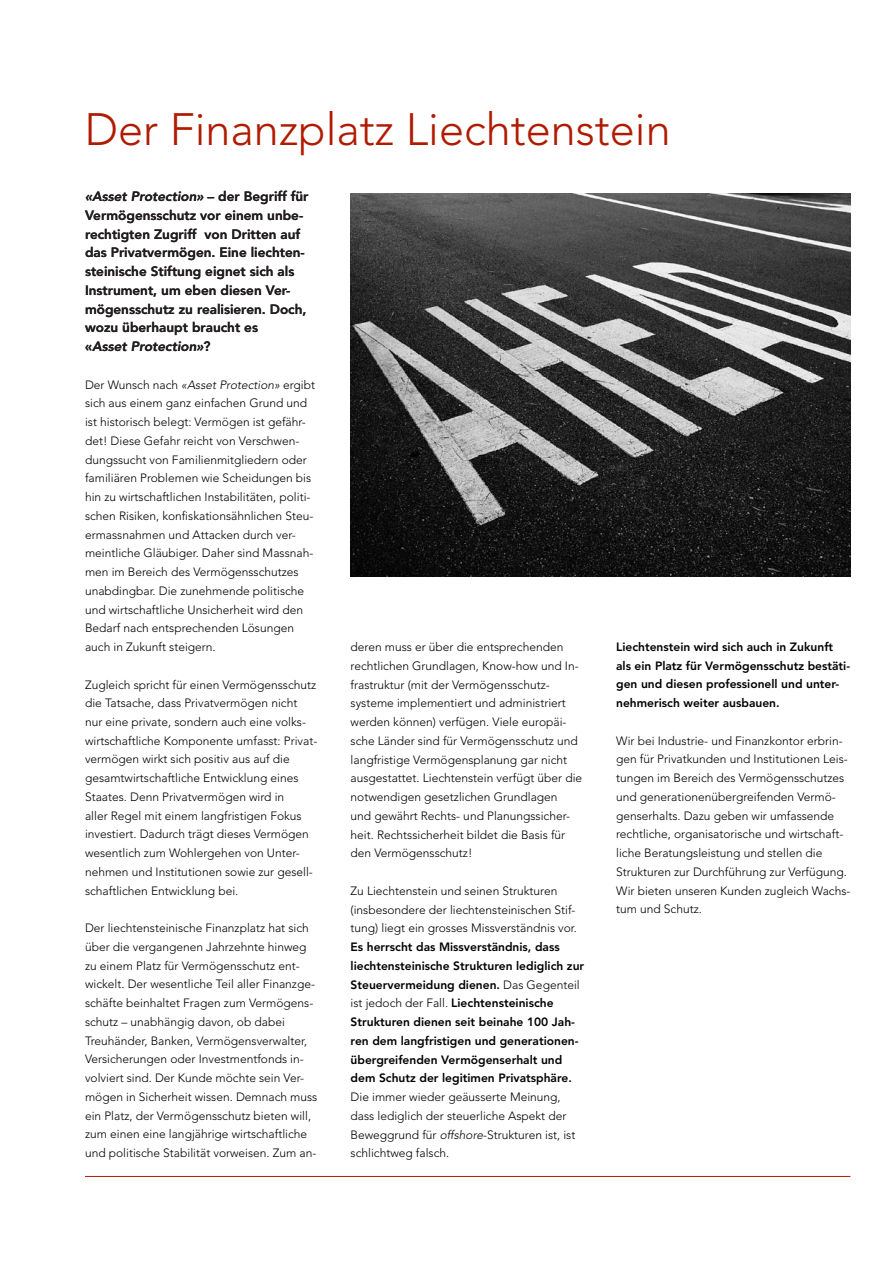
<style>
.page{position:relative;width:893px;height:1263px;background:#fff}
.page>*{position:absolute;margin:0;border:0;box-sizing:border-box;transform-origin:0 0}
.t1{font:300 45px "Avenir";color:#b01b00}
.t2{font:800 13.5px/18.8px "Avenir";color:#231f20}
.t3{font:300 12px/18.8px "Avenir";color:#000}
.t4{font:800 12px/18.8px "Avenir";color:#000}
.s1{font-style:italic}
.s2{font-weight:300}
</style>
<div class="page">
<hr style="left:85px;top:1176px;width:765px;height:1px;background:#b01b00">
<img style="left:351px;top:193px;width:499px;height:383px">
<h1 class="t1" style="left:85px;top:103px;width:587px">Der Finanzplatz Liechtenstein</h1>
<p class="t2" style="left:85px;top:187px;width:225px"><span class="s1">«Asset Protection»</span> – der Begriff für<br>Vermögensschutz vor einem unbe&shy;rechtigten Zugriff von Dritten auf das Privatvermögen. Eine liechten&shy;steinische Stiftung eignet sich als<br>Instrument, um eben diesen Ver&shy;mögensschutz zu realisieren. Doch, wozu überhaupt braucht es<br>«<span class="s1">Asset Protection»</span>?</p>
<p class="t3" style="left:85px;top:375px;width:232px">Der Wunsch nach <span class="s1">«Asset Protection»</span> ergibt sich aus einem ganz einfachen Grund und ist historisch belegt: Vermögen ist gefähr&shy;det! Diese Gefahr reicht von Verschwen&shy;dungssucht von Familienmitgliedern oder familiären Problemen wie Scheidungen bis hin zu wirtschaftlichen Instabilitäten, politi&shy;schen Risiken, konfiskationsähnlichen Steu&shy;ermassnahmen und Attacken durch ver&shy;meintliche Gläubiger. Daher sind Massnah&shy;men im Bereich des Vermögensschutzes unabdingbar. Die zunehmende politische und wirtschaftliche Unsicherheit wird den Bedarf nach entsprechenden Lösungen auch in Zukunft steigern.</p>
<p class="t3" style="left:85px;top:675px;width:234px">Zugleich spricht für einen Vermögensschutz die Tatsache, dass Privatvermögen nicht nur eine private, sondern auch eine volks&shy;wirtschaftliche Komponente umfasst: Privat&shy;vermögen wirkt sich positiv aus auf die gesamtwirtschaftliche Entwicklung eines Staates. Denn Privatvermögen wird in<br>aller Regel mit einem langfristigen Fokus investiert. Dadurch trägt dieses Vermögen wesentlich zum Wohlergehen von Unter&shy;nehmen und Institutionen sowie zur gesell&shy;schaftlichen Entwicklung bei.</p>
<p class="t3" style="left:85px;top:919px;width:234px">Der liechtensteinische Finanzplatz hat sich über die vergangenen Jahrzehnte hinweg zu einem Platz für Vermögensschutz ent&shy;wickelt. Der wesentliche Teil aller Finanzge&shy;schäfte beinhaltet Fragen zum Vermögens&shy;schutz – unabhängig davon, ob dabei Treuhänder, Banken, Vermögensverwalter, Versicherungen oder Investmentfonds in&shy;volviert sind. Der Kunde möchte sein Ver&shy;mögen in Sicherheit wissen. Demnach muss ein Platz, der Vermögensschutz bieten will, zum einen eine langjährige wirtschaftliche und politische Stabilität vorweisen. Zum an-</p>
<p class="t3" style="left:351px;top:638px;width:233px">deren muss er über die entsprechenden rechtlichen Grundlagen, Know-how und In&shy;frastruktur (mit der Vermögensschutz&shy;systeme implementiert und administriert werden können) verfügen. Viele europäi&shy;sche Länder sind für Vermögensschutz und langfristige Vermögensplanung gar nicht ausgestattet. Liechtenstein verfügt über die notwendigen gesetzlichen Grundlagen<br>und gewährt Rechts- und Planungssicher&shy;heit. Rechtssicherheit bildet die Basis für den Vermögensschutz!</p>
<p class="t3" style="left:351px;top:881px;width:228px">Zu Liechtenstein und seinen Strukturen (insbesondere der liechtensteinischen Stif&shy;tung) liegt ein grosses Missverständnis vor.</p>
<p class="t4" style="left:351px;top:937px;width:235px">Es herrscht das Missverständnis, dass liechtensteinische Strukturen lediglich zur Steuervermeidung dienen. <span class="s2">Das Gegenteil ist jedoch der Fall.</span> Liechtensteinische Strukturen dienen seit beinahe 100 Jah&shy;ren dem langfristigen und generationen&shy;übergreifenden Vermögenserhalt und dem Schutz der legitimen Privatsphäre.</p>
<p class="t3" style="left:351px;top:1087px;width:226px">Die immer wieder geäusserte Meinung, dass lediglich der steuerliche Aspekt der Beweggrund für <span class="s1">offshore</span>-Strukturen ist, ist schlichtweg falsch.</p>
<p class="t4" style="left:616px;top:637px;width:236px">Liechtenstein wird sich auch in Zukunft als ein Platz für Vermögensschutz bestäti&shy;gen und diesen professionell und unter&shy;nehmerisch weiter ausbauen.</p>
<p class="t3" style="left:616px;top:731px;width:236px">Wir bei Industrie- und Finanzkontor erbrin&shy;gen für Privatkunden und Institutionen Leis&shy;tungen im Bereich des Vermögensschutzes und generationenübergreifenden Vermö&shy;genserhalts. Dazu geben wir umfassende rechtliche, organisatorische und wirtschaft&shy;liche Beratungsleistung und stellen die Strukturen zur Durchführung zur Verfügung.<br>Wir bieten unseren Kunden zugleich Wachs&shy;tum und Schutz.</p>
</div>
